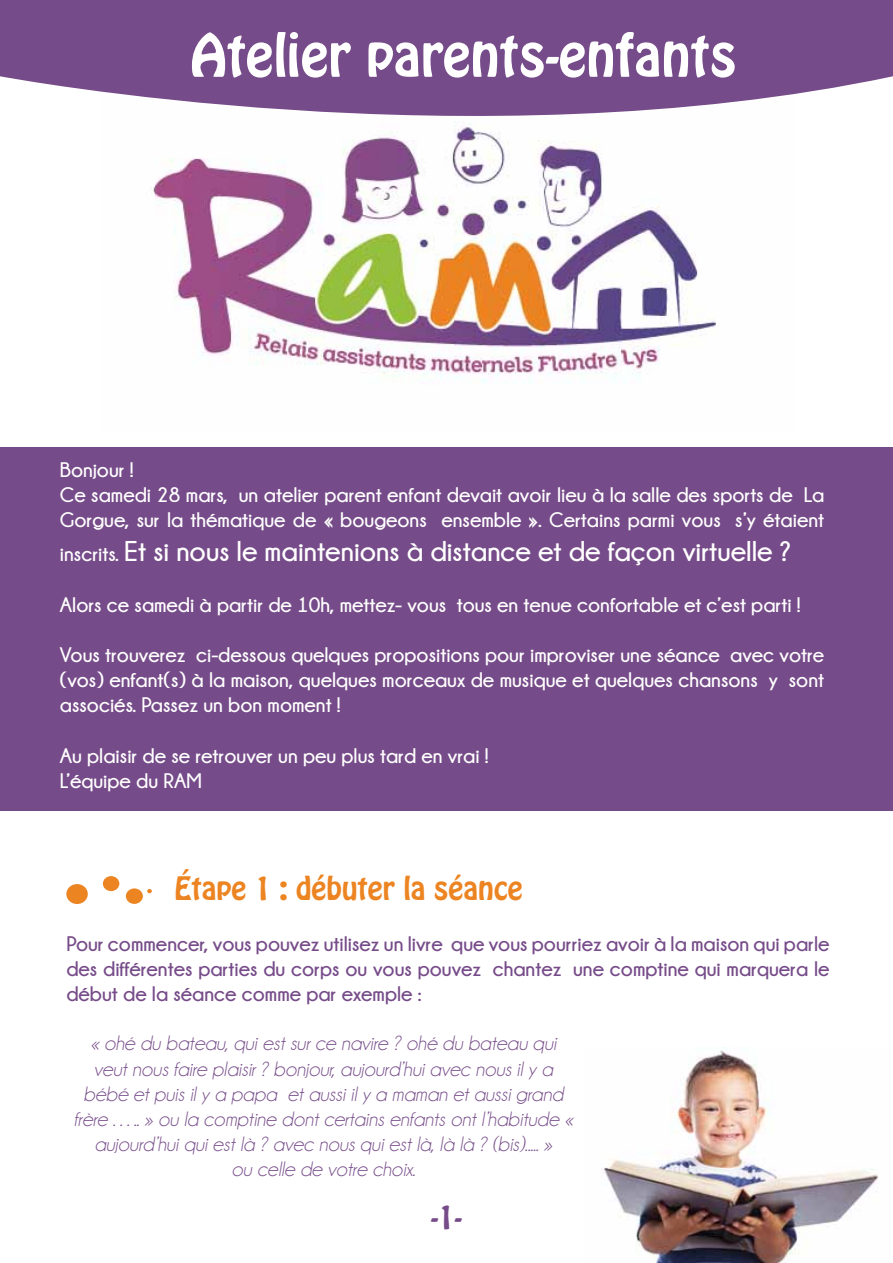
<style>
.page{position:relative;width:893px;height:1263px;background:#fff}
.page>*{position:absolute;margin:0;border:0;box-sizing:border-box;transform-origin:0 0}
.t1{font:52.5px "Hobo Std";color:#fff}
.t2{font:700 28.5px "Champagne&Limousines";color:#fff}
.t3{font:28.5px "Hobo Std";color:#ed8422}
.t4{font:28.5px "Hobo Std";color:#764b89}
.t5{font:700 21px/25.2px "Champagne&Limousines";color:#fff}
.t6{font:italic 21px/25.2px "Champagne&Limousines";color:#764b89;text-align:center}
.t7{font:700 21px/25.2px "Champagne&Limousines";color:#764b89;text-align:justify}
.s1{font-size:21px}
</style>
<div class="page">
<div style="left:0;top:447px;width:893px;height:363px;background:#764b89"></div>
<img style="left:153px;top:166px;width:563px;height:217px">
<svg style="left:0;top:0;width:893px;height:166px;fill:#764b89"></svg>
<img style="left:603px;top:1047px;width:275px;height:216px">
<div style="left:66px;top:884px;width:22px;height:20px;background:#ed8422;border-radius:50%"></div>
<div style="left:103px;top:876px;width:16px;height:15px;background:#ed8422;border-radius:50%"></div>
<div style="left:126px;top:888px;width:17px;height:16px;background:#ed8422;border-radius:50%"></div>
<svg style="left:147px;top:889px;width:5px;height:4px"></svg>
<h1 class="t1" style="left:190px;top:19px;width:548px">Atelier parents-enfants</h1>
<p class="t5" style="left:60px;top:456px;width:766px">Bonjour !<br>Ce samedi 28 mars, un atelier parent enfant devait avoir lieu à la salle des sports de La<br>Gorgue, sur la thématique de « bougeons ensemble ». Certains parmi vous s’y étaient</p>
<h2 class="t2" style="left:60px;top:536px;width:733px"><span class="s1">inscrits.</span> Et si nous le maintenions à distance et de façon virtuelle ?</h2>
<p class="t5" style="left:60px;top:591px;width:742px">Alors ce samedi à partir de 10h, mettez- vous tous en tenue confortable et c’est parti !</p>
<p class="t5" style="left:60px;top:642px;width:766px;text-align:justify">Vous trouverez ci-dessous quelques propositions pour improviser une séance avec votre (vos) enfant(s) à la maison, quelques morceaux de musique et quelques chansons y sont associés. Passez un bon moment !</p>
<p class="t5" style="left:60px;top:743px;width:430px">Au plaisir de se retrouver un peu plus tard en vrai !<br>L’équipe du RAM</p>
<h2 class="t3" style="left:174px;top:869px;width:350px">Étape 1 : débuter la séance</h2>
<p class="t7" style="left:66px;top:931px;width:765px">Pour commencer, vous pouvez utilisez un livre que vous pourriez avoir à la maison qui parle des différentes parties du corps ou vous pouvez chantez une comptine qui marquera le début de la séance comme par exemple :</p>
<p class="t6" style="left:74px;top:1031px;width:500px">« ohé du bateau, qui est sur ce navire ? ohé du bateau qui veut nous faire plaisir ? bonjour, aujourd’hui avec nous il y a bébé et puis il y a papa et aussi il y a maman et aussi grand frère ….. » ou la comptine dont certains enfants ont l’habitude « aujourd’hui qui est là ? avec nous qui est là, là là ? (bis)..... »<br>ou celle de votre choix.</p>
<h2 class="t4" style="left:431px;top:1198px;width:32px">-1-</h2>
</div>
